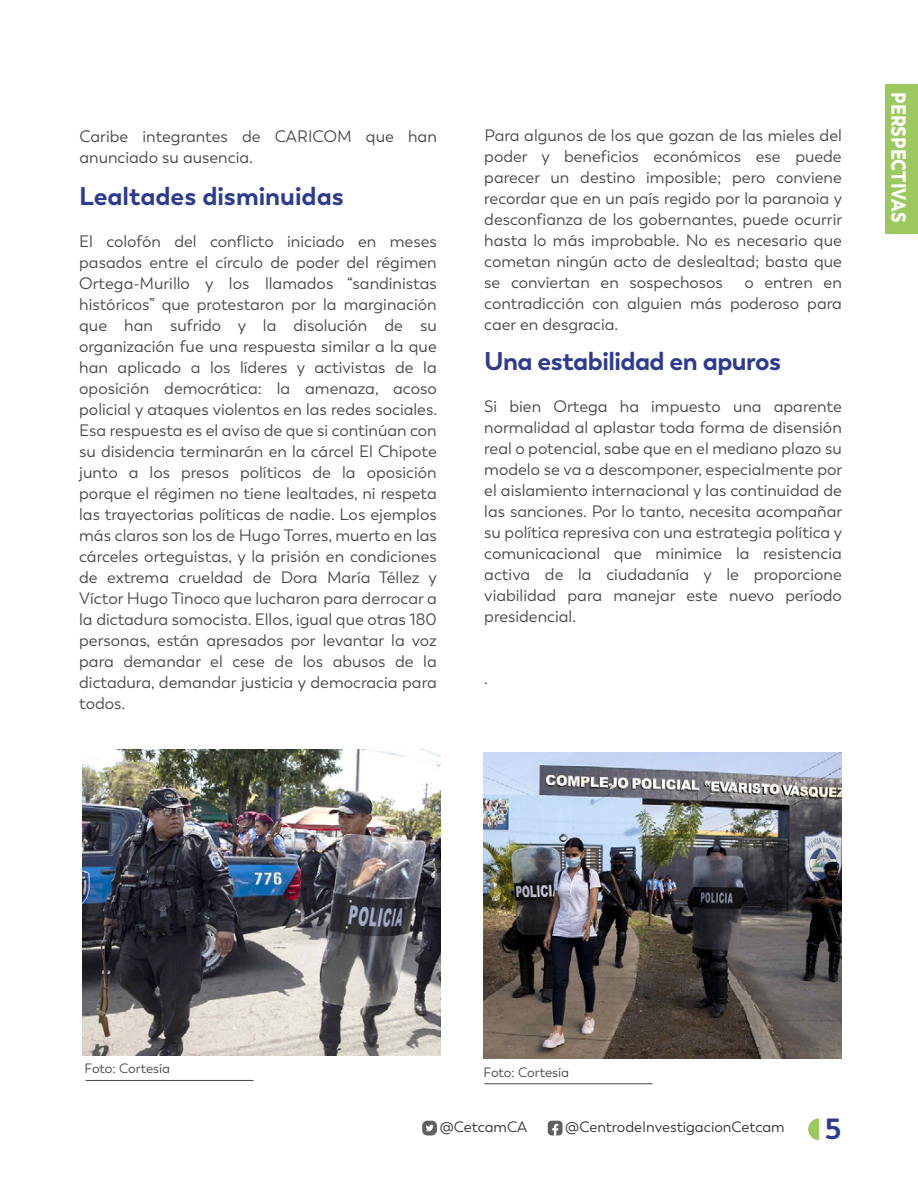
<style>
.page{position:relative;width:918px;height:1188px;background:#fff}
.page>*{position:absolute;margin:0;border:0;box-sizing:border-box;transform-origin:0 0}
.t1{font:700 29.1px "Trenda";color:#2c3b90}
.t2{font:700 25.5px "Trenda";letter-spacing:-.015em;color:#2c3b90}
.t3{font:900 20.4px "Trenda";color:#fff;scale:.86 1}
.t4{font:16.5px/21px "Trenda";color:#464646;text-align:justify}
.t5{font:15px "Trenda";color:#303030}
.t6{font:13.5px "Trenda";letter-spacing:-.005em;color:#464646}
</style>
<div class="page">
<svg style="left:808px;top:1118px;width:11px;height:22px"></svg>
<div style="left:422px;top:1121px;width:15px;height:14px;background:#606060;border-radius:5px"></div>
<svg style="left:426px;top:1125px;width:8px;height:7px"></svg>
<svg style="left:548px;top:1121px;width:15px;height:14px"></svg>
<hr style="left:86px;top:1080px;width:168px;height:1px;background:#464646">
<hr style="left:484px;top:1083px;width:168px;height:1px;background:#464646">
<div style="left:885px;top:84px;width:33px;height:150px;background:#9cc860"></div>
<img style="left:83px;top:750px;width:358px;height:306px">
<img style="left:483px;top:753px;width:358px;height:306px">
<p class="t4" style="left:79px;top:126px;width:359px">Caribe integrantes de CARICOM que han anunciado su ausencia.</p>
<h2 class="t2" style="left:79px;top:180px;width:266px">Lealtades disminuidas</h2>
<p class="t4" style="left:79px;top:231px;width:360px">El colofón del conflicto iniciado en meses pasados entre el círculo de poder del régimen Ortega-Murillo y los llamados “sandinistas históricos” que protestaron por la marginación que han sufrido y la disolución de su organización fue una respuesta similar a la que han aplicado a los líderes y activistas de la oposición democrática: la amenaza, acoso policial y ataques violentos en las redes sociales.<br>Esa respuesta es el aviso de que si continúan con su disidencia terminarán en la cárcel El Chipote junto a los presos políticos de la oposición porque el régimen no tiene lealtades, ni respeta las trayectorias políticas de nadie. Los ejemplos más claros son los de Hugo Torres, muerto en las cárceles orteguistas, y la prisión en condiciones de extrema crueldad de Dora María Téllez y Víctor Hugo Tinoco que lucharon para derrocar a la dictadura somocista. Ellos, igual que otras 180 personas, están apresados por levantar la voz para demandar el cese de los abusos de la dictadura, demandar justicia y democracia para todos.</p>
<p class="t4" style="left:484px;top:125px;width:359px">Para algunos de los que gozan de las mieles del poder y beneficios económicos ese puede parecer un destino imposible; pero conviene recordar que en un país regido por la paranoia y desconfianza de los gobernantes, puede ocurrir hasta lo más improbable. No es necesario que cometan ningún acto de deslealtad; basta que se conviertan en sospechosos</p>
<p class="t4" style="left:484px;top:272px;width:359px;text-indent:260px">o entren en contradicción con alguien más poderoso para caer en desgracia.</p>
<h2 class="t2" style="left:484px;top:345px;width:298px">Una estabilidad en apuros</h2>
<p class="t4" style="left:484px;top:396px;width:359px">Si bien Ortega ha impuesto una aparente normalidad al aplastar toda forma de disensión real o potencial, sabe que en el mediano plazo su modelo se va a descomponer, especialmente por el aislamiento internacional y las continuidad de las sanciones. Por lo tanto, necesita acompañar su política represiva con una estrategia política y comunicacional que minimice la resistencia activa de la ciudadanía y le proporcione viabilidad para manejar este nuevo período presidencial.</p>
<p class="t4" style="left:484px;top:668px;width:5px">.</p>
<p class="t3" style="left:912px;top:92px;width:153px;rotate:90deg">PERSPECTIVAS</p>
<p class="t6" style="left:84px;top:1061px;width:87px">Foto: Cortesía</p>
<p class="t6" style="left:483px;top:1064px;width:87px">Foto: Cortesía</p>
<p class="t5" style="left:440px;top:1118px;width:89px">@CetcamCA</p>
<p class="t5" style="left:565px;top:1118px;width:221px">@CentrodeInvestigacionCetcam</p>
<h1 class="t1" style="left:825px;top:1111px;width:18px">5</h1>
</div>
